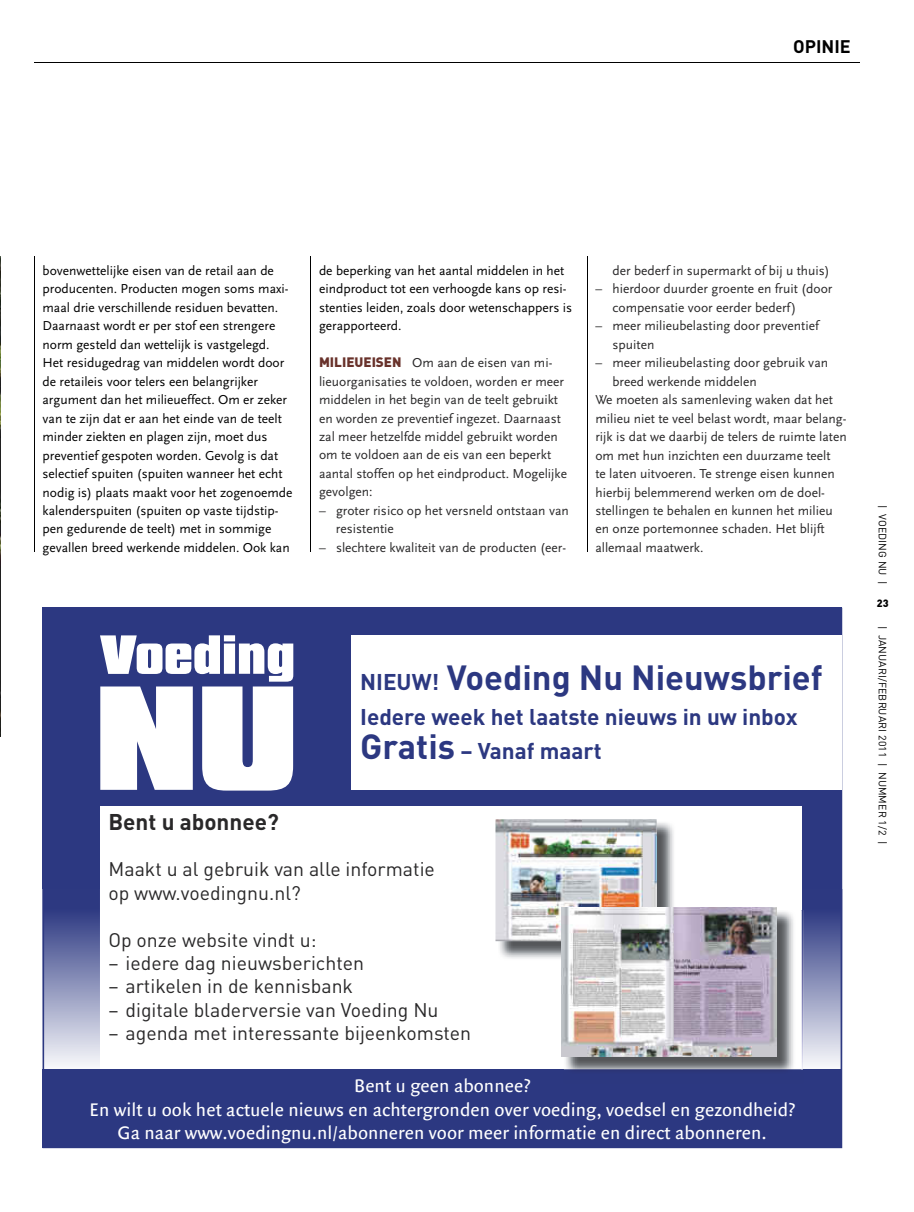
<style>
.page{position:relative;width:914px;height:1212px;background:#fff}
.page>*{position:absolute;margin:0;border:0;box-sizing:border-box;transform-origin:0 0}
.t1{font:700 34.5px "DIN";color:#2c3881}
.t2{font:700 22.5px/34.5px "DIN";color:#2c3881}
.t3{font:700 22.5px "DIN";color:#292829}
.t4{font:19.5px/23.4px "DIN";color:#292829}
.t5{font:19.5px/23.5px "Quadraat Sans";color:#fff;text-align:center}
.t6{font:700 18px "DIN";color:#000}
.t7{font:13.5px/18.5px "Scala Sans";color:#292829}
.t8{font:13.5px/18.5px "Scala Sans";color:#000}
.t9{font:10.5px "DIN";letter-spacing:.01em;color:#000}
.t10{font:900 10.5px "DIN";color:#000}
.s1{font-family:"DIN";font-weight:900;color:#69322b}
.s2{font-size:22.5px}
.s3{font-size:34.5px}
</style>
<div class="page">
<hr style="left:34px;top:62px;width:825px;height:1px;background:#000">
<img style="left:0;top:256px;width:1px;height:480px">
<hr style="left:34px;top:256px;width:1px;height:295px;background:#000">
<hr style="left:310px;top:256px;width:1px;height:295px;background:#000">
<hr style="left:587px;top:256px;width:1px;height:295px;background:#000">
<svg style="left:43px;top:607px;width:799px;height:462px;background:#414c8d"></svg>
<div style="left:100px;top:805px;width:701px;height:293px;background:#fff"></div>
<svg style="left:100px;top:635px;width:193px;height:155px"></svg>
<img style="left:498px;top:821px;width:176px;height:138px">
<img style="left:495px;top:819px;width:161px;height:122px">
<div style="left:351px;top:635px;width:491px;height:154px;background:#fff"></div>
<div style="left:43px;top:1069px;width:799px;height:78px;background:#2c3881"></div>
<img style="left:564px;top:909px;width:239px;height:162px">
<img style="left:561px;top:907px;width:215px;height:149px">
<h3 class="t6" style="left:793px;top:35px;width:59px">Opinie</h3>
<p class="t8" style="left:43px;top:261px;width:251px">bovenwettelijke eisen van de retail aan de producenten. Producten mogen soms maxi&shy;maal drie verschillende residuen bevatten.<br>Daarnaast wordt er per stof een strengere norm gesteld dan wettelijk is vastgelegd.<br>Het residugedrag van middelen wordt door de retaileis voor telers een belangrijker argument dan het milieueffect. Om er zeker van te zijn dat er aan het einde van de teelt minder ziekten en plagen zijn, moet dus preventief gespoten worden. Gevolg is dat selectief spuiten (spuiten wanneer het echt nodig is) plaats maakt voor het zogenoemde kalenderspuiten (spuiten op vaste tijdstip&shy;pen gedurende de teelt) met in sommige gevallen breed werkende middelen. Ook kan</p>
<p class="t8" style="left:319px;top:261px;width:255px">de beperking van het aantal middelen in het eindproduct tot een verhoogde kans op resi&shy;stenties leiden, zoals door wetenschappers is gerapporteerd.</p>
<p class="t7" style="left:319px;top:354px;width:249px"><span class="s1">MILIEUEISEN</span> Om aan de eisen van mi&shy;lieuorganisaties te voldoen, worden er meer middelen in het begin van de teelt gebruikt en worden ze preventief ingezet. Daarnaast zal meer hetzelfde middel gebruikt worden om te voldoen aan de eis van een beperkt aantal stoffen op het eindproduct. Mogelijke gevolgen:</p>
<p class="t7" style="left:336px;top:501px;width:234px;text-indent:-17px">– groter risico op het versneld ontstaan van resistentie</p>
<p class="t7" style="left:319px;top:538px;width:249px">– slechtere kwaliteit van de producten (eer-</p>
<p class="t7" style="left:612px;top:261px;width:219px">der bederf in supermarkt of bij u thuis)</p>
<p class="t7" style="left:612px;top:280px;width:221px;text-indent:-17px">– hierdoor duurder groente en fruit (door compensatie voor eerder bederf)</p>
<p class="t7" style="left:612px;top:317px;width:208px;text-indent:-17px">– meer milieubelasting door preventief spuiten</p>
<p class="t7" style="left:595px;top:354px;width:234px">– meer milieubelasting door gebruik van</p>
<p class="t7" style="left:612px;top:372px;width:146px">breed werkende middelen</p>
<p class="t7" style="left:595px;top:391px;width:239px">We moeten als samenleving waken dat het</p>
<p class="t7" style="left:595px;top:409px;width:252px">milieu niet te veel belast wordt, maar belang-</p>
<p class="t7" style="left:595px;top:427px;width:253px">rijk is dat we daarbij de telers de ruimte laten</p>
<p class="t7" style="left:595px;top:446px;width:237px">om met hun inzichten een duurzame teelt</p>
<p class="t7" style="left:595px;top:464px;width:241px">te laten uitvoeren. Te strenge eisen kunnen</p>
<p class="t7" style="left:595px;top:483px;width:231px">hierbij belemmerend werken om de doel-</p>
<p class="t7" style="left:595px;top:501px;width:239px">stellingen te behalen en kunnen het milieu</p>
<p class="t7" style="left:595px;top:520px;width:231px">en onze portemonnee schaden. Het blijft</p>
<p class="t7" style="left:595px;top:538px;width:109px">allemaal maatwerk.</p>
<h1 class="t1" style="left:360px;top:655px;width:464px"><span class="s2">nieUW!</span> Voeding nu nieuwsbrief</h1>
<h2 class="t2" style="left:360px;top:698px;width:439px">iedere week het laatste nieuws in uw inbox<br><span class="s3">Gratis</span> – Vanaf maart</h2>
<h2 class="t3" style="left:108px;top:806px;width:172px">Bent u abonnee?</h2>
<h3 class="t4" style="left:108px;top:857px;width:328px">maakt u al gebruik van alle informatie op www.voedingnu.nl?</h3>
<h3 class="t4" style="left:108px;top:927px;width:210px">op onze website vindt u:</h3>
<h3 class="t4" style="left:108px;top:950px;width:257px">– iedere dag nieuwsberichten</h3>
<h3 class="t4" style="left:108px;top:974px;width:246px">– artikelen in de kennisbank</h3>
<h3 class="t4" style="left:108px;top:997px;width:331px">– digitale bladerversie van voeding nu</h3>
<h3 class="t4" style="left:108px;top:1020px;width:364px">– agenda met interessante bijeenkomsten</h3>
<h3 class="t5" style="left:89px;top:1074px;width:707px">Bent u geen abonnee?<br>En wilt u ook het actuele nieuws en achtergronden over voeding, voedsel en gezondheid?<br>Ga naar www.voedingnu.nl/abonneren voor meer informatie en direct abonneren.</h3>
<p class="t9" style="left:889px;top:505px;width:81px;rotate:90deg">| voeding nu |</p>
<p class="t10" style="left:876px;top:596px;width:13px">23</p>
<p class="t9" style="left:889px;top:625px;width:220px;rotate:90deg">| januari/februari 2011 | nummer 1/2 |</p>
</div>
